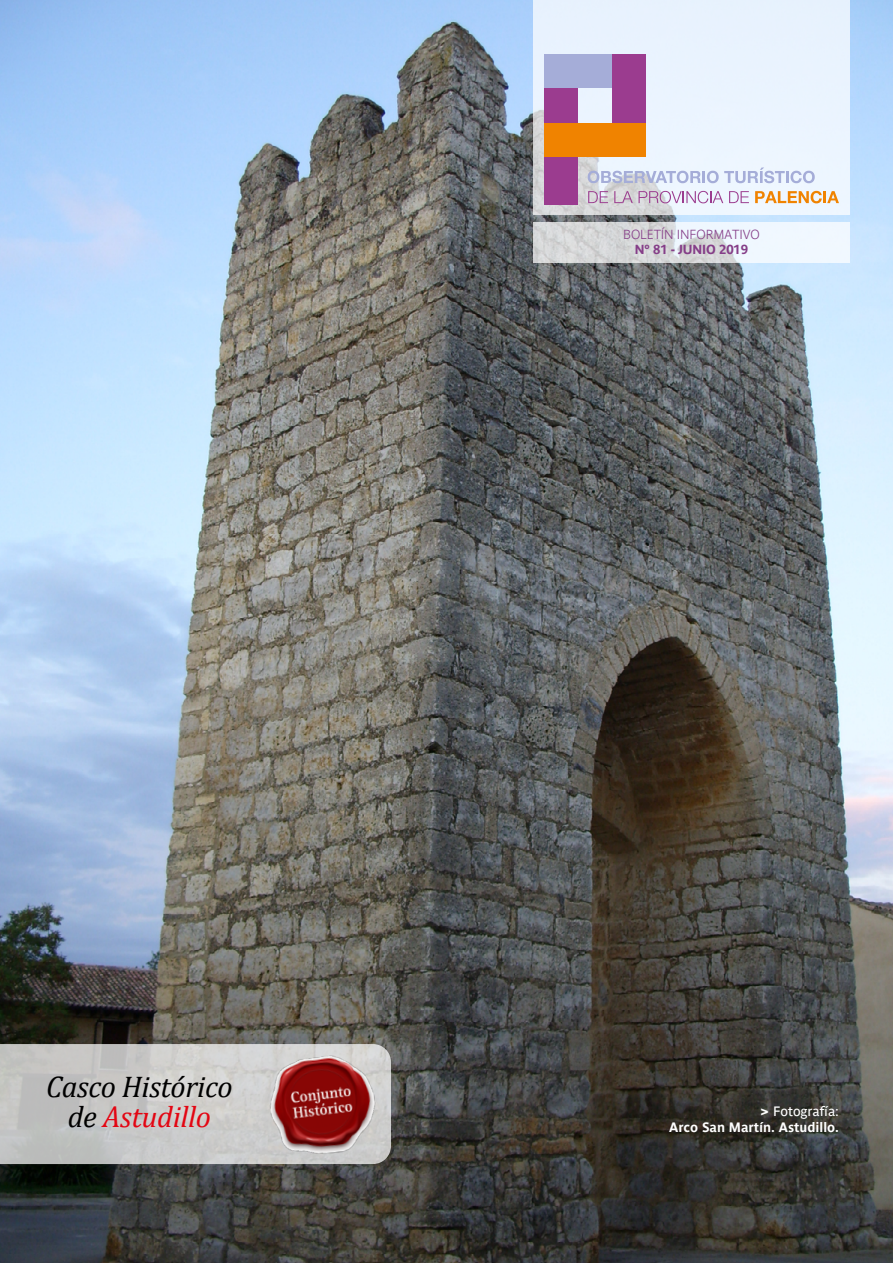
<style>
.page{position:relative;width:893px;height:1263px;background:#fff}
.page>*{position:absolute;margin:0;border:0;box-sizing:border-box;transform-origin:0 0}
.t1{font:italic 30px/30px "Cambria";letter-spacing:-.01em;color:#000;text-align:center}
.t2{font:700 13.5px/16.2px "Parisine";color:#fff;text-align:right}
.t3{font:700 13.05px "Parisine Clair";letter-spacing:-.01em;color:#853e88}
.t4{font:700 13.05px "Parisine";letter-spacing:-.01em;color:#853e88}
.s1{color:#e30613}
.s2{font-family:"Avenir";font-weight:900}
.s3{font-weight:400}
</style>
<div class="page">
<img style="left:0;top:0;width:893px;height:1263px">
<svg style="left:533px;top:0;width:316px;height:214px;background:#e8f0fa"></svg>
<svg style="left:0;top:1044px;width:391px;height:120px;background:#c7c7c6"></svg>
<svg style="left:533px;top:222px;width:316px;height:40px"></svg>
<div style="left:544px;top:54px;width:33px;height:150px;background:#9b3c8f"></div>
<div style="left:544px;top:54px;width:101px;height:33px;background:#a5add8"></div>
<div style="left:612px;top:54px;width:33px;height:103px;background:#9b3c8f"></div>
<div style="left:544px;top:123px;width:101px;height:34px;background:#f08300"></div>
<svg style="left:588px;top:167px;width:227px;height:16px;background:#d0d8ed"></svg>
<svg style="left:588px;top:191px;width:20px;height:12px"></svg>
<svg style="left:614px;top:191px;width:19px;height:12px"></svg>
<svg style="left:639px;top:191px;width:84px;height:12px"></svg>
<svg style="left:729px;top:191px;width:20px;height:12px"></svg>
<svg style="left:755px;top:191px;width:84px;height:12px"></svg>
<img style="left:263px;top:1045px;width:121px;height:122px">
<h1 class="t1" style="left:46px;top:1070px;width:188px">Casco Histórico de <span class="s1">Astudillo</span></h1>
<p class="t3" style="left:623px;top:226px;width:138px">BOLETÍN INFORMATIVO</p>
<p class="t4" style="left:635px;top:242px;width:115px">Nº 81 - JUNIO 2019</p>
<p class="t2" style="left:669px;top:1103px;width:171px"><span class="s2">&gt;</span> <span class="s3">Fotografía:<br></span>Arco San Martín. Astudillo.</p>
</div>
